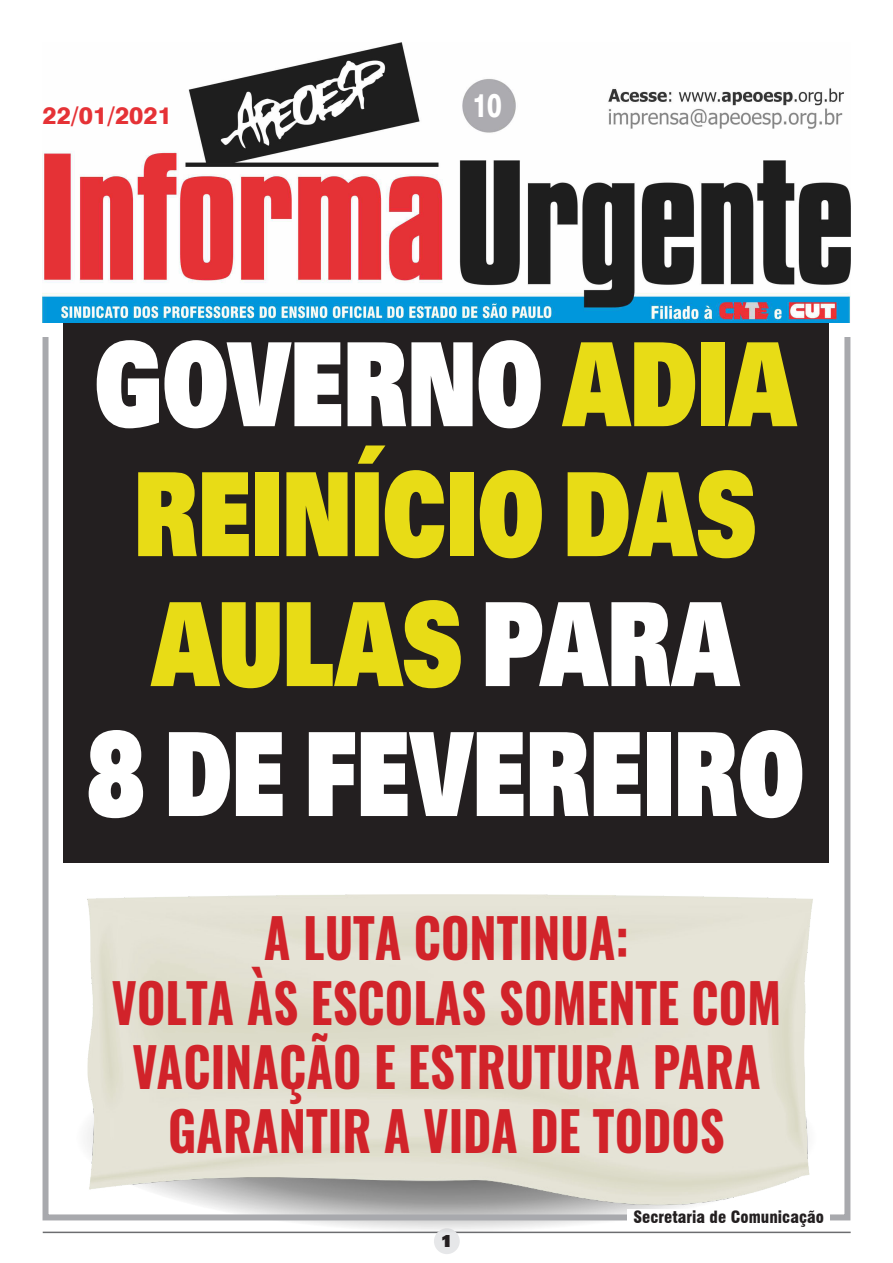
<style>
.page{position:relative;width:893px;height:1263px;background:#fff}
.page>*{position:absolute;margin:0;border:0;box-sizing:border-box;transform-origin:0 0}
.Título{font:700 125.7px/129.9px "U001 DOT Ultr";color:#fff;text-align:center;scale:.72 1}
.Subtítulo_2{font:700 54px "Oswald";color:#d1232a;scale:.9 1}
.t1{font:800 33px "Swiss 721 BT";color:#fff;scale:.75 1}
.Corpo_do_texto{font:800 24px "Swiss 721 BT";color:#e53236}
.Título-2{font:700 18px "U001 DOT Ultr";color:#231f20}
.t2{font:900 condensed 16.5px "Swiss 721 BT";color:#231f20}
.s1{color:#e8dc16}
</style>
<div class="page">
<hr style="left:43px;top:1231px;width:808px;height:2px;background:#6c6d70">
<div style="left:434px;top:1228px;width:26px;height:26px;background:#e6e7e9;border-radius:50%"></div>
<div style="left:64px;top:310px;width:765px;height:553px;background:#231f20"></div>
<img style="left:72px;top:895px;width:748px;height:338px">
<div style="left:43px;top:334px;width:807px;height:886px;border:6px solid #a8a9ad"></div>
<img style="left:43px;top:43px;width:807px;height:280px">
<div style="left:628px;top:1210px;width:202px;height:18px;background:#fff"></div>
<p class="Corpo_do_texto" style="left:43px;top:101px;width:131px">22/01/2021</p>
<p class="t1" style="left:472px;top:85px;width:40px">10</p>
<p class="Título" style="left:86px;top:318px;width:999px">GOVERNO <span class="s1">ADIA<br>REINÍCIO DAS<br>AULAS</span> PARA<br>8 DE FEVEREIRO</p>
<p class="Subtítulo_2" style="left:264px;top:901px;width:407px">A LUTA CONTINUA:</p>
<p class="Subtítulo_2" style="left:112px;top:965px;width:746px">VOLTA ÀS ESCOLAS SOMENTE COM</p>
<p class="Subtítulo_2" style="left:132px;top:1029px;width:700px">VACINAÇÃO E ESTRUTURA PARA</p>
<p class="Subtítulo_2" style="left:168px;top:1094px;width:620px">GARANTIR A VIDA DE TODOS</p>
<p class="Título-2" style="left:441px;top:1230px;width:13px">1</p>
<p class="t2" style="left:633px;top:1207px;width:192px">Secretaria de Comunicação</p>
</div>
